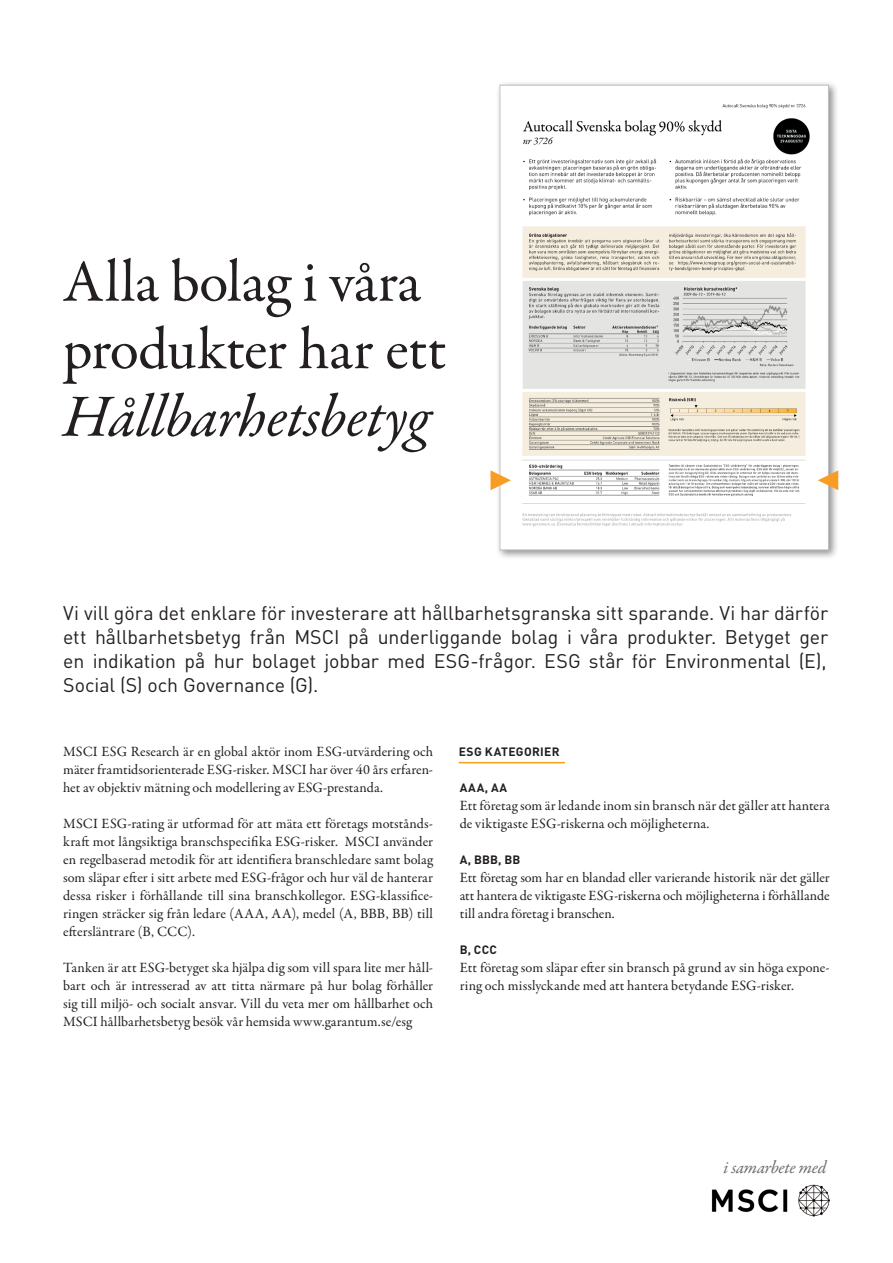
<style>
.page{position:relative;width:893px;height:1263px;background:#fff}
.page>*{position:absolute;margin:0;border:0;box-sizing:border-box;transform-origin:0 0}
.t1{font:60px "Garamond Premr Pro";letter-spacing:-.01em;color:#231f20}
.t2{font:italic 60px "Garamond Premr Pro";letter-spacing:-.01em;color:#231f20}
.t3{font:19.5px/24px "DINOT";letter-spacing:-.005em;color:#231f20;text-align:justify}
.t4{font:italic 18px "Garamond Premr Pro";letter-spacing:-.015em;color:#6c6d70}
.t5{font:14.25px/18px "Garamond Premr Pro";letter-spacing:.005em;color:#231f20;text-align:justify}
.t6{font:700 12px "DINOT";letter-spacing:.03em;color:#231f20}
</style>
<div class="page">
<div style="left:496px;top:81px;width:343px;height:479px;background:#231f20;opacity:.5"></div>
<img style="left:502px;top:87px;width:325px;height:461px">
<div style="left:500px;top:85px;width:329px;height:465px;border:1px solid #bcbdc0"></div>
<svg style="left:818px;top:470px;width:20px;height:20px"></svg>
<svg style="left:490px;top:470px;width:21px;height:20px"></svg>
<hr style="left:459px;top:762px;width:106px;height:1px;background:#f89c1c">
<img style="left:711px;top:1184px;width:120px;height:33px">
<p class="t1" style="left:63px;top:245px;width:359px">Alla bolag i våra</p>
<p class="t1" style="left:63px;top:313px;width:385px">produkter har ett</p>
<p class="t2" style="left:63px;top:379px;width:369px">Hållbarhetsbetyg</p>
<p class="t3" style="left:63px;top:601px;width:766px">Vi vill göra det enklare för investerare att hållbarhetsgranska sitt sparande. Vi har därför ett hållbarhetsbetyg från MSCI på underliggande bolag i våra produkter. Betyget ger en indikation på hur bolaget jobbar med ESG-frågor. ESG står för Environmental (E), Social (S) och Governance (G).</p>
<p class="t5" style="left:63px;top:743px;width:371px">MSCI ESG Research är en global aktör inom ESG-utvärdering och mäter framtidsorienterade ESG-risker. MSCI har över 40 års erfaren&shy;het av objektiv mätning och modellering av ESG-prestanda.</p>
<p class="t5" style="left:63px;top:815px;width:371px">MSCI ESG-rating är utformad för att mäta ett företags motstånds&shy;kraft mot långsiktiga branschspecifika ESG-risker. MSCI använder en regelbaserad metodik för att identifiera branschledare samt bolag som släpar efter i sitt arbete med ESG-frågor och hur väl de hanterar dessa risker i förhållande till sina branschkollegor. ESG-klassifice&shy;ringen sträcker sig från ledare (AAA, AA), medel (A, BBB, BB) till eftersläntrare (B, CCC).</p>
<p class="t5" style="left:63px;top:959px;width:371px">Tanken är att ESG-betyget ska hjälpa dig som vill spara lite mer håll&shy;bart och är intresserad av att titta närmare på hur bolag förhåller sig till miljö- och socialt ansvar. Vill du veta mer om hållbarhet och MSCI hållbarhetsbetyg besök vår hemsida www.garantum.se/esg</p>
<p class="t6" style="left:459px;top:744px;width:102px">ESG KATEGORIER</p>
<p class="t6" style="left:460px;top:780px;width:49px">AAA, AA</p>
<p class="t5" style="left:460px;top:797px;width:371px">Ett företag som är ledande inom sin bransch när det gäller att hantera de viktigaste ESG-riskerna och möjligheterna.</p>
<p class="t6" style="left:460px;top:852px;width:62px">A, BBB, BB</p>
<p class="t5" style="left:460px;top:869px;width:371px">Ett företag som har en blandad eller varierande historik när det gäller att hantera de viktigaste ESG-riskerna och möjligheterna i förhållande till andra företag i branschen.</p>
<p class="t6" style="left:460px;top:942px;width:39px">B, CCC</p>
<p class="t5" style="left:460px;top:959px;width:371px">Ett företag som släpar efter sin bransch på grund av sin höga expone&shy;ring och misslyckande med att hantera betydande ESG-risker.</p>
<p class="t4" style="left:723px;top:1156px;width:105px">i samarbete med</p>
</div>
